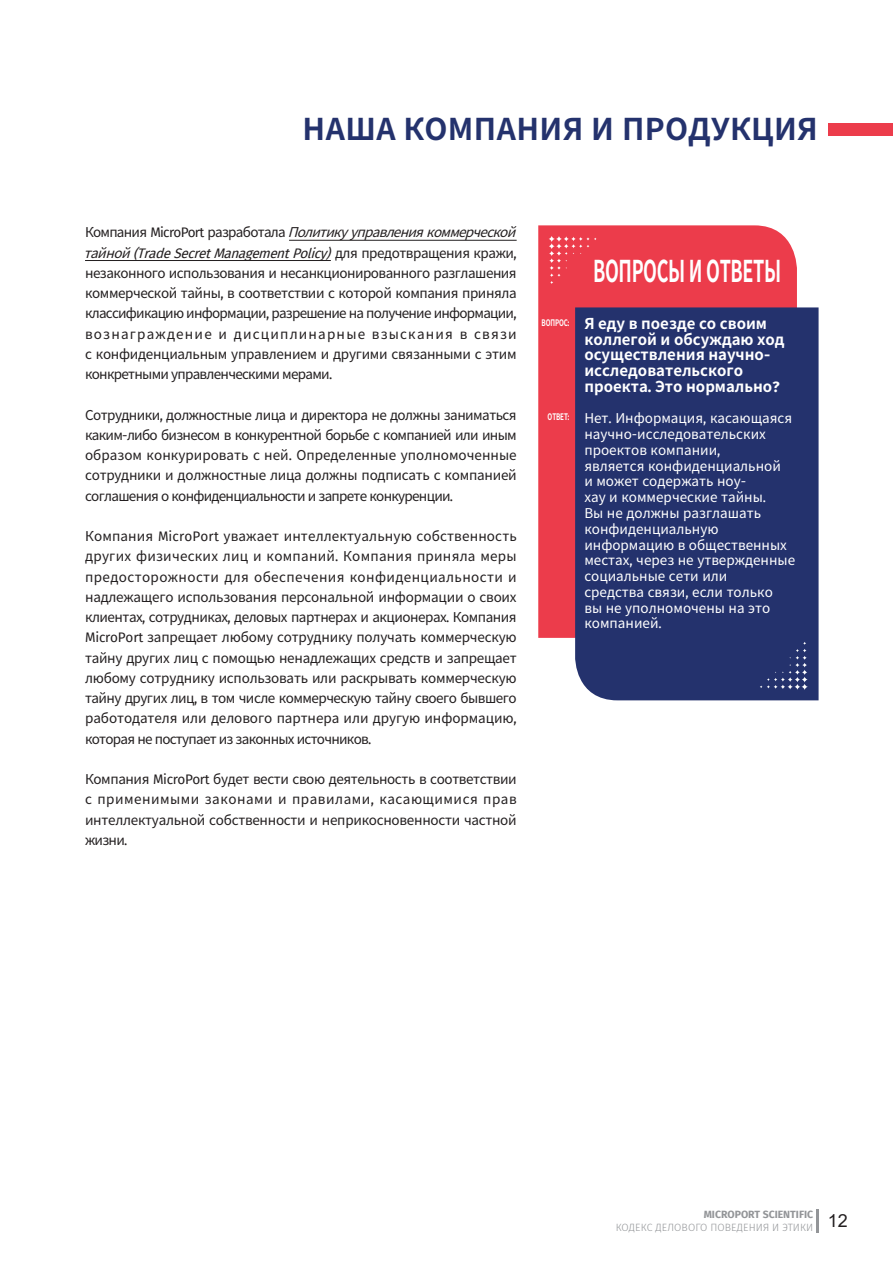
<style>
.page{position:relative;width:893px;height:1263px;background:#fff}
.page>*{position:absolute;margin:0;border:0;box-sizing:border-box;transform-origin:0 0}
.t1{font:700 30px "Noto Sans CJ Ktc";letter-spacing:.015em;color:#24326d}
.t2{font:700 30px "Noto Sans CJ Ktc";letter-spacing:-.02em;color:#fff;scale:.6 1}
.t3{font:700 15px/15.8px "Noto Sans CJ Ktc";color:#fff}
.t4{font:13.5px/20.2px "Noto Sans CJ Ktc";letter-spacing:-.055em;color:#231f20;text-align:justify}
.t5{font:13.5px/15.8px "Noto Sans CJ Ktc";color:#fff}
.t6{font:italic 13.5px "Noto Sans CJ Ktc";color:#231f20}
.t7{font:italic 13.5px "Fira Sans";color:#231f20}
.t8{font:300 10.5px/12.8px "Fira Sans";letter-spacing:.01em;color:#939598}
.t9{font:700 9px "Noto Sans CJ Ktc";letter-spacing:-.02em;color:#fff;scale:.7 1}
.s1{font-style:normal}
.s2{font-family:"Fira Sans";font-style:normal}
.s3{font-family:"Noto Sans CJ Ktc"}
.s4{font-family:"Noto Sans CJ Ktc";font-style:normal}
.s5{font-family:"Fira Sans"}
.s6{font-weight:700}
</style>
<div class="page">
<div style="left:828px;top:124px;width:65px;height:12px;background:#ec3c4b"></div>
<hr style="left:816px;top:1209px;width:3px;height:23px;background:#939598">
<hr style="left:289px;top:240px;width:228px;height:1px;background:#231f20">
<hr style="left:85px;top:260px;width:246px;height:1px;background:#231f20">
<div style="left:538px;top:225px;width:259px;height:413px;background:#ec3c4b"></div>
<div style="left:575px;top:307px;width:244px;height:393px;background:#24326d"></div>
<svg style="left:549px;top:236px;width:47px;height:48px"></svg>
<svg style="left:760px;top:642px;width:48px;height:48px"></svg>
<h1 class="t1" style="left:303px;top:112px;width:517px">НАША КОМПАНИЯ И ПРОДУКЦИЯ</h1>
<p class="t6" style="left:85px;top:225px;width:442px"><span class="s1">Ко м п а н и я</span> <span class="s2">M i c r o P o rt</span> <span class="s1">р а з р а б о т а л а</span> Политикууправлениякоммерческой</p>
<p class="t7" style="left:84px;top:243px;width:434px"><span class="s3">тайной</span>(TradeSecretManagementPolicy) <span class="s4">д л я п р е д о т в р а щ е н и я к р а ж и</span> <span class="s1">,</span></p>
<p class="t4" style="left:85px;top:263px;width:433px">незаконного использования и несанкционированного разглашения коммерческой тайны<span class="s5">,</span> в соответствии с которой компания приняла классификацию информации<span class="s5">,</span> разрешение на получение информации<span class="s5">, </span>вознаграждение и дисциплинарные взыскания в связи с конфиденциальным управлением и другими связанными с этим конкретными управленческими мерами<span class="s5">.</span></p>
<p class="t4" style="left:85px;top:405px;width:433px">Сотрудники<span class="s5">,</span> должностные лица и директора не должны заниматься каким<span class="s5">-</span>либо бизнесом в конкурентной борьбе с компанией или иным образом конкурировать с ней<span class="s5">.</span> Определенные уполномоченные сотрудники и должностные лица должны подписать с компанией соглашения о конфиденциальности и запрете конкуренции<span class="s5">.</span></p>
<p class="t4" style="left:85px;top:526px;width:433px">Компания <span class="s5">MicroPort</span> уважает интеллектуальную собственность других физических лиц и компаний<span class="s5">.</span> Компания приняла меры предосторожности для обеспечения конфиденциальности и надлежащего использования персональной информации о своих клиентах<span class="s5">,</span> сотрудниках<span class="s5">,</span> деловых партнерах и акционерах<span class="s5">.</span> Компания <span class="s5">MicroPort</span> запрещает любому сотруднику получать коммерческую тайну других лиц с помощью ненадлежащих средств и запрещает любому сотруднику использовать или раскрывать коммерческую тайну других лиц<span class="s5">,</span> в том числе коммерческую тайну своего бывшего работодателя или делового партнера или другую информацию<span class="s5">, </span>которая не поступает из законных источников<span class="s5">.</span></p>
<p class="t4" style="left:85px;top:769px;width:433px">Компания <span class="s5">MicroPort</span> будет вести свою деятельность в соответствии с применимыми законами и правилами<span class="s5">,</span> касающимися прав интеллектуальной собственности и неприкосновенности частной жизни<span class="s5">.</span></p>
<p class="t9" style="left:542px;top:318px;width:41px">ВОПРОС<span class="s5">:</span></p>
<p class="t9" style="left:548px;top:412px;width:33px">ОТВЕТ<span class="s5">:</span></p>
<h1 class="t2" style="left:593px;top:254px;width:315px">ВОПРОСЫ И ОТВЕТЫ</h1>
<p class="t3" style="left:584px;top:316px;width:202px">Я еду в поезде со своим коллегой и обсуждаю ход осуществления научно&shy;исследовательского проекта<span class="s5">.</span> Это нормально<span class="s5">?</span></p>
<p class="t5" style="left:584px;top:411px;width:212px">Нет<span class="s5">.</span> Информация<span class="s5">,</span> касающаяся научно<span class="s5">-</span>исследовательских проектов компании<span class="s5">,<br></span>является конфиденциальной<br>и может содержать ноу<span class="s5">-<br></span>хау и коммерческие тайны<span class="s5">.<br></span>Вы не должны разглашать конфиденциальную информацию в общественных местах<span class="s5">,</span> через не утвержденные социальные сети или<br>средства связи<span class="s5">,</span> если только<br>вы не уполномочены на это компанией<span class="s5">.</span></p>
<p class="t8" style="left:616px;top:1208px;width:233px;text-indent:88px"><span class="s6">MICROPORT SCIENTIFIC<br></span>КОДЕКС ДЕЛОВОГО ПОВЕДЕНИЯ И ЭТИКИ <sup>12</sup></p>
</div>
